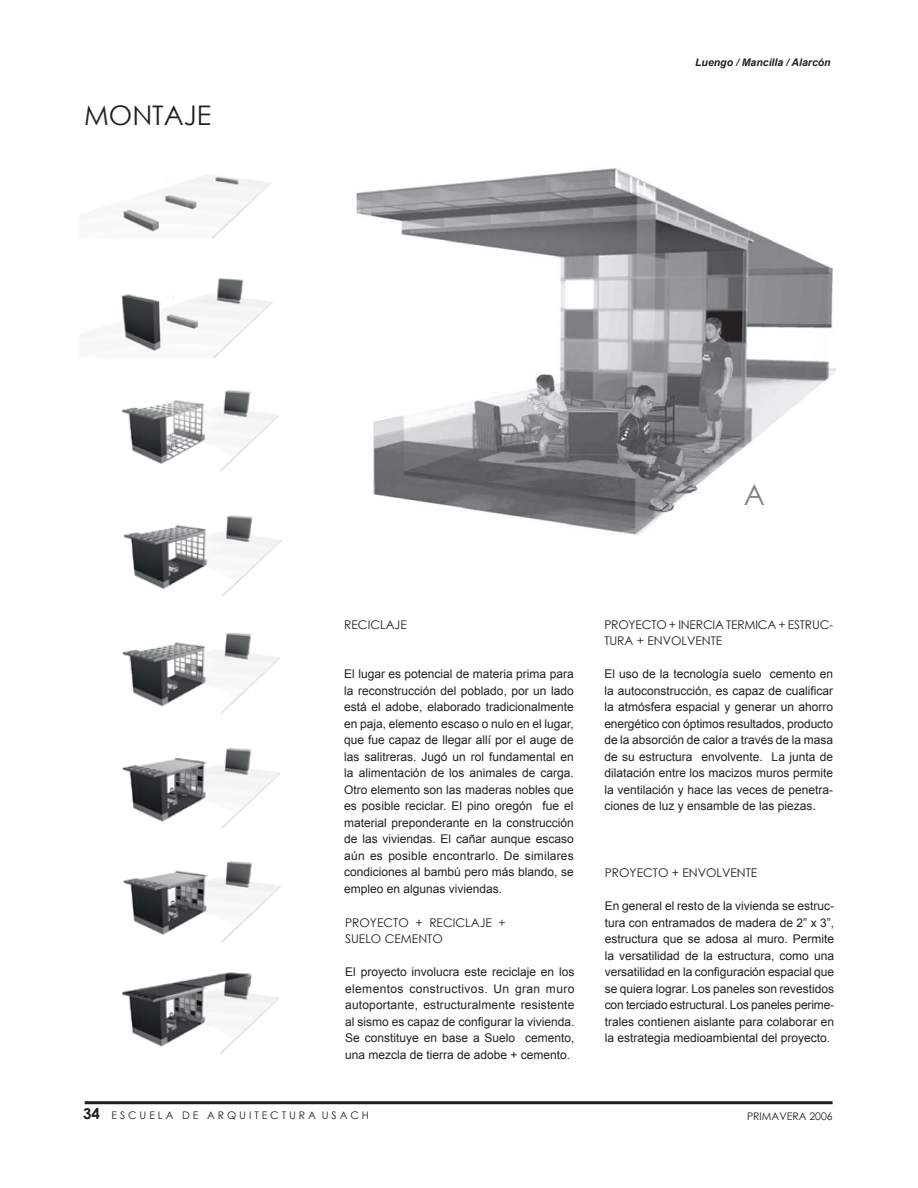
<style>
.page{position:relative;width:918px;height:1188px;background:#fff}
.page>*{position:absolute;margin:0;border:0;box-sizing:border-box;transform-origin:0 0}
.t1{font:28.5px "Century Gothic";color:#808285}
.t2{font:27px "Century Gothic";color:#231f20}
.t3{font:12px/16.5px "Arial";color:#231f20;text-align:justify}
.t4{font:12px/16.5px "Century Gothic";color:#231f20}
.t5{font:10.5px "Century Gothic";color:#231f20}
.t6{font:italic 700 10.5px "Arial";color:#231f20}
.s1{font-size:13.5px}
.s2{font-weight:700;font-size:15px}
</style>
<div class="page">
<hr style="left:85px;top:1101px;width:748px;height:3px;background:#231f20">
<img style="left:356px;top:168px;width:479px;height:367px">
<img style="left:87px;top:175px;width:194px;height:879px">
<h2 class="t2" style="left:84px;top:96px;width:129px">MONTAJE</h2>
<p class="t6" style="left:695px;top:56px;width:137px">Luengo / Mancilla / Alarcón</p>
<h1 class="t1" style="left:744px;top:475px;width:23px">A</h1>
<p class="t4" style="left:344px;top:616px;width:64px">RECICLAJE</p>
<p class="t3" style="left:344px;top:666px;width:231px">El lugar es potencial de materia prima para la reconstrucción del poblado, por un lado está el adobe, elaborado tradicionalmente en paja, elemento escaso o nulo en el lugar, que fue capaz de llegar allí por el auge de las salitreras. Jugó un rol fundamental en la alimentación de los animales de carga.<br>Otro elemento son las maderas nobles que es posible reciclar. El pino oregón fue el material preponderante en la construcción de las viviendas. El cañar aunque escaso aún es posible encontrarlo. De similares condiciones al bambú pero más blando, se empleo en algunas viviendas.</p>
<p class="t4" style="left:345px;top:914px;width:162px">PROYECTO + RECICLAJE +<br>SUELO CEMENTO</p>
<p class="t3" style="left:345px;top:964px;width:231px">El proyecto involucra este reciclaje en los elementos constructivos. Un gran muro autoportante, estructuralmente resistente al sismo es capaz de configurar la vivienda.<br>Se constituye en base a Suelo cemento, una mezcla de tierra de adobe + cemento.</p>
<p class="t4" style="left:604px;top:616px;width:230px">PROYECTO + INERCIA TERMICA + ESTRUC-<br>TURA + ENVOLVENTE</p>
<p class="t3" style="left:604px;top:666px;width:230px">El uso de la tecnología suelo cemento en la autoconstrucción, es capaz de cualificar la atmósfera espacial y generar un ahorro energético con óptimos resultados, producto de la absorción de calor a través de la masa de su estructura envolvente. La junta de dilatación entre los macizos muros permite la ventilación y hace las veces de penetra&shy;ciones de luz y ensamble de las piezas<span class="s1">.</span></p>
<p class="t4" style="left:605px;top:865px;width:154px">PROYECTO + ENVOLVENTE</p>
<p class="t3" style="left:605px;top:898px;width:231px">En general el resto de la vivienda se estruc&shy;tura con entramados de madera de 2” x 3”, estructura que se adosa al muro. Permite la versatilidad de la estructura, como una versatilidad en la configuración espacial que se quiera lograr. Los paneles son revestidos con terciado estructural. Los paneles perime&shy;trales contienen aislante para colaborar en la estrategia medioambiental del proyecto.</p>
<p class="t5" style="left:83px;top:1108px;width:287px"><span class="s2">34</span> E S C U E L A D E A R Q U I T E C T U R A U S A C H</p>
<p class="t5" style="left:747px;top:1109px;width:87px">PRIMAVERA 2006</p>
</div>
